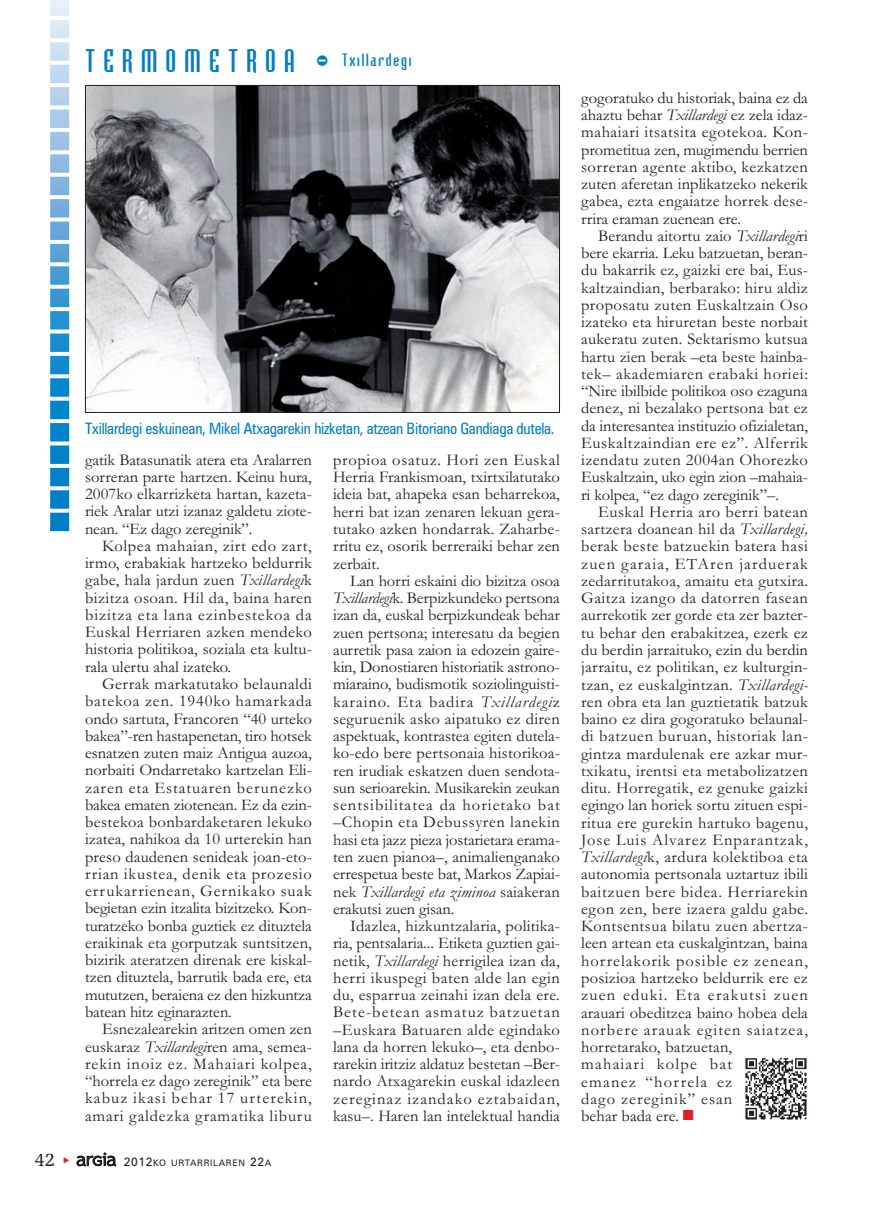
<style>
.page{position:relative;width:893px;height:1212px;background:#fff}
.page>*{position:absolute;margin:0;border:0;box-sizing:border-box;transform-origin:0 0}
.t1{font:30px "Bodiac";letter-spacing:.275em;color:#007ec5}
.t2{font:19.5px "Memoir";color:#231f20}
.t3{font:16.5px/17.2px "Garamond";letter-spacing:.015em;color:#231f20;text-align:justify}
.t4{font:16.5px "Bodiac";letter-spacing:.11em;color:#007ec5}
.t5{font:condensed 15.75px "Zurich BT";letter-spacing:-.015em;color:#007ec5}
.t6{font:9px "Zurich BT";letter-spacing:.075em;color:#231f20}
.s1{font-style:italic}
.s2{font-size:12px}
.s3{color:#da2128}
</style>
<div class="page">
<img style="left:50px;top:0;width:20px;height:532px">
<svg style="left:77px;top:1152px;width:39px;height:14px"></svg>
<img style="left:87px;top:87px;width:471px;height:324px">
<div style="left:85px;top:85px;width:475px;height:328px;border:1px solid #231f20"></div>
<img style="left:745px;top:1057px;width:62px;height:63px">
<h1 class="t1" style="left:85px;top:49px;width:245px">TERMOMETROA -</h1>
<p class="t4" style="left:342px;top:53px;width:71px">Txillardegi</p>
<p class="t5" style="left:85px;top:423px;width:471px">Txillardegi eskuinean, Mikel Atxagarekin hizketan, atzean Bitoriano Gandiaga dutela.</p>
<p class="t3" style="left:85px;top:453px;width:228px">gatik Batasunatik atera eta Aralarren sorreran parte hartzen. Keinu hura, 2007ko elkarrizketa hartan, kazeta&shy;riek Aralar utzi izanaz galdetu ziote&shy;nean. “Ez dago zereginik”.</p>
<p class="t3" style="left:85px;top:539px;width:228px;text-indent:17px">Kolpea mahaian, zirt edo zart, irmo, erabakiak hartzeko beldurrik gabe, hala jardun zuen <span class="s1">Txillardegi</span>k bizitza osoan. Hil da, baina haren bizitza eta lana ezinbestekoa da Euskal Herriaren azken mendeko historia politikoa, soziala eta kultu&shy;rala ulertu ahal izateko.</p>
<p class="t3" style="left:85px;top:677px;width:228px;text-indent:17px">Gerrak markatutako belaunaldi batekoa zen. 1940ko hamarkada ondo sartuta, Francoren “40 urteko bakea”-ren hastapenetan, tiro hotsek esnatzen zuten maiz Antigua auzoa, norbaiti Ondarretako kartzelan Eli&shy;zaren eta Estatuaren berunezko bakea ematen ziotenean. Ez da ezin&shy;bestekoa bonbardaketaren lekuko izatea, nahikoa da 10 urterekin han preso daudenen senideak joan-eto&shy;rrian ikustea, denik eta prozesio errukarrienean, Gernikako suak begietan ezin itzalita bizitzeko. Kon&shy;turatzeko bonba guztiek ez dituztela eraikinak eta gorputzak suntsitzen, bizirik ateratzen direnak ere kiskal&shy;tzen dituztela, barrutik bada ere, eta mututzen, beraiena ez den hizkuntza batean hitz eginarazten.</p>
<p class="t3" style="left:85px;top:1022px;width:228px;text-indent:17px">Esnezalearekin aritzen omen zen euskaraz <span class="s1">Txillardegi</span>ren ama, semea&shy;rekin inoiz ez. Mahaiari kolpea, “horrela ez dago zereginik” eta bere kabuz ikasi behar 17 urterekin, amari galdezka gramatika liburu</p>
<p class="t2" style="left:35px;top:1151px;width:22px">42</p>
<p class="t6" style="left:124px;top:1160px;width:149px"><span class="s2">2012</span>KO URTARRILAREN <span class="s2">22</span>A</p>
<p class="t3" style="left:333px;top:453px;width:228px">propioa osatuz. Hori zen Euskal Herria Frankismoan, txirtxilatutako ideia bat, ahapeka esan beharrekoa, herri bat izan zenaren lekuan gera&shy;tutako azken hondarrak. Zaharbe&shy;rritu ez, osorik berreraiki behar zen zerbait.</p>
<p class="t3" style="left:333px;top:574px;width:228px;text-indent:17px">Lan horri eskaini dio bizitza osoa <span class="s1">Txillardegi</span>k. Berpizkundeko pertsona izan da, euskal berpizkundeak behar zuen pertsona; interesatu da begien aurretik pasa zaion ia edozein gaire&shy;kin, Donostiaren historiatik astrono&shy;miaraino, budismotik soziolinguisti&shy;karaino. Eta badira <span class="s1">Txillardegi</span>z seguruenik asko aipatuko ez diren aspektuak, kontrastea egiten dutela&shy;ko-edo bere pertsonaia historikoa&shy;ren irudiak eskatzen duen sendota&shy;sun serioarekin. Musikarekin zeukan sentsibilitatea da horietako bat –Chopin eta Debussyren lanekin hasi eta jazz pieza jostarietara erama&shy;ten zuen pianoa–, animalienganako errespetua beste bat, Markos Zapiai&shy;nek <span class="s1">Txillardegi eta ziminoa</span> saiakeran erakutsi zuen gisan.</p>
<p class="t3" style="left:333px;top:919px;width:228px;text-indent:17px">Idazlea, hizkuntzalaria, politika&shy;ria, pentsalaria... Etiketa guztien gai&shy;netik, <span class="s1">Txillardegi</span> herrigilea izan da, herri ikuspegi baten alde lan egin du, esparrua zeinahi izan dela ere.<br>Bete-betean asmatuz batzuetan –Euskara Batuaren alde egindako lana da horren lekuko–, eta denbo&shy;rarekin iritziz aldatuz bestetan –Ber&shy;nardo Atxagarekin euskal idazleen zereginaz izandako eztabaidan, kasu–. Haren lan intelektual handia</p>
<p class="t3" style="left:581px;top:91px;width:228px">gogoratuko du historiak, baina ez da ahaztu behar <span class="s1">Txillardegi</span> ez zela idaz&shy;mahaiari itsatsita egotekoa. Kon&shy;prometitua zen, mugimendu berrien sorreran agente aktibo, kezkatzen zuten aferetan inplikatzeko nekerik gabea, ezta engaiatze horrek dese&shy;rrira eraman zuenean ere.</p>
<p class="t3" style="left:581px;top:229px;width:228px;text-indent:17px">Berandu aitortu zaio <span class="s1">Txillardegi</span>ri bere ekarria. Leku batzuetan, beran&shy;du bakarrik ez, gaizki ere bai, Eus&shy;kaltzaindian, berbarako: hiru aldiz proposatu zuten Euskaltzain Oso izateko eta hiruretan beste norbait aukeratu zuten. Sektarismo kutsua hartu zien berak –eta beste hainba&shy;tek– akademiaren erabaki horiei: “Nire ibilbide politikoa oso ezaguna denez, ni bezalako pertsona bat ez da interesantea instituzio ofizialetan, Euskaltzaindian ere ez”. Alferrik izendatu zuten 2004an Ohorezko Euskaltzain, uko egin zion –mahaia&shy;ri kolpea, “ez dago zereginik”–.</p>
<p class="t3" style="left:581px;top:505px;width:228px;text-align:left;text-indent:17px">Euskal Herria aro berri batean sartzera doanean hil da <span class="s1">Txillardegi, </span>berak beste batzuekin batera hasi zuen garaia, ETAren jarduerak zedarritutakoa, amaitu eta gutxira.<br>Gaitza izango da datorren fasean aurrekotik zer gorde eta zer bazter&shy;tu behar den erabakitzea, ezerk ez du berdin jarraituko, ezin du berdin jarraitu, ez politikan, ez kulturgin&shy;tzan, ez euskalgintzan. <span class="s1">Txillardegi&shy;</span>ren obra eta lan guztietatik batzuk baino ez dira gogoratuko belaunal&shy;di batzuen buruan, historiak lan&shy;gintza mardulenak ere azkar mur&shy;txikatu, irentsi eta metabolizatzen ditu. Horregatik, ez genuke gaizki egingo lan horiek sortu zituen espi&shy;ritua ere gurekin hartuko bagenu,<br>Jose Luis Alvarez Enparantzak,<br><span class="s1">Txillardegi</span>k, ardura kolektiboa eta autonomia pertsonala uztartuz ibili baitzuen bere bidea. Herriarekin egon zen, bere izaera galdu gabe.<br>Kontsentsua bilatu zuen abertza&shy;leen artean eta euskalgintzan, baina horrelakorik posible ez zenean, posizioa hartzeko beldurrik ere ez zuen eduki. Eta erakutsi zuen arauari obeditzea baino hobea dela norbere arauak egiten saiatzea, horretarako, batzuetan,<br>mahaiari kolpe bat<br>emanez “horrela ez<br>dago zereginik” esan<br>behar bada ere. <span class="s3">■</span></p>
</div>
